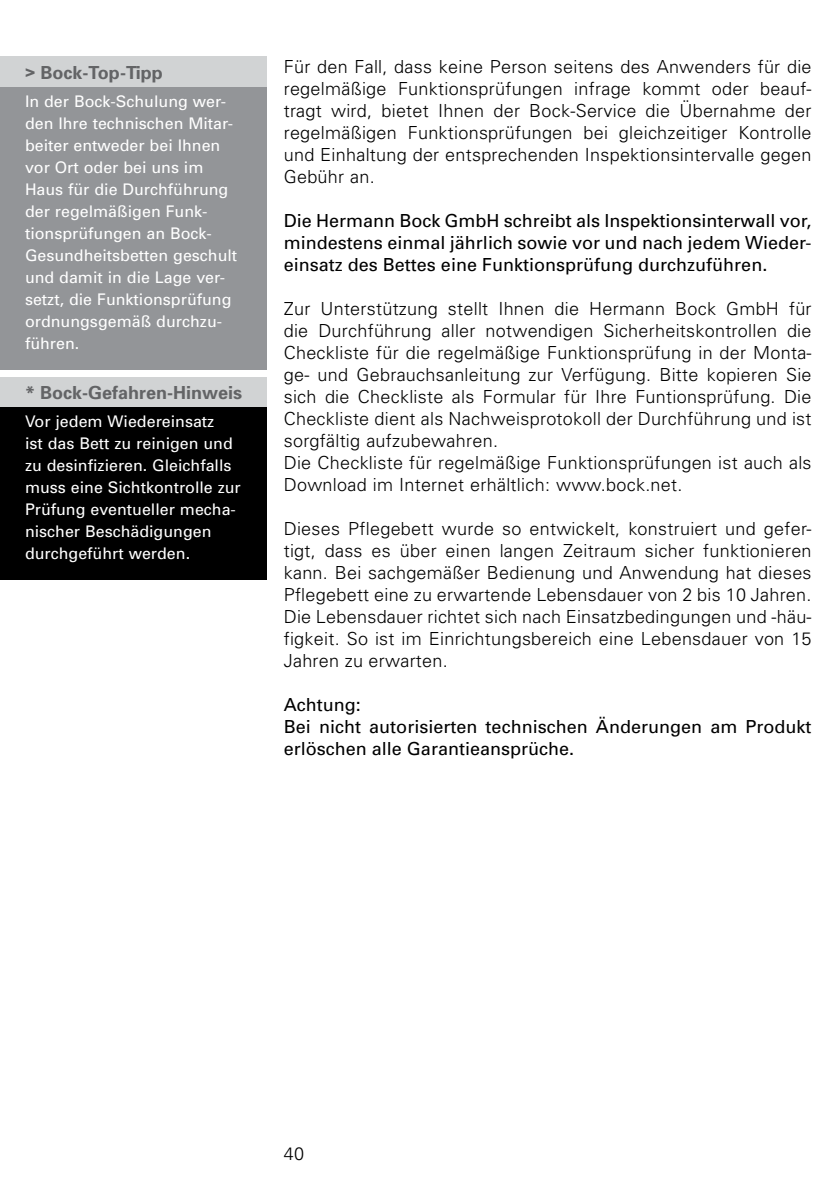
<style>
.page{position:relative;width:840px;height:1191px;background:#fff}
.page>*{position:absolute;margin:0;border:0;box-sizing:border-box;transform-origin:0 0}
.t1{font:300 18px/22px "Univers";letter-spacing:.015em;color:#000;text-align:justify}
.t2{font:18px/22px "Univers";color:#000;text-align:justify}
.t3{font:700 18px "Univers";color:#636466}
.t4{font:16px/22px "Univers";color:#fff}
</style>
<div class="page">
<div style="left:0;top:57px;width:266px;height:30px;background:#d1d3d4"></div>
<div style="left:0;top:87px;width:266px;height:282px;background:#939598"></div>
<div style="left:0;top:377px;width:266px;height:30px;background:#d1d3d4"></div>
<div style="left:0;top:407px;width:266px;height:172px;background:#000"></div>
<p class="t3" style="left:25px;top:62px;width:139px">&gt; Bock-Top-Tipp</p>
<p class="t4" style="left:25px;top:90px;width:214px">In der Bock-Schulung wer&shy;den Ihre technischen Mitar&shy;beiter entweder bei Ihnen vor Ort oder bei uns im<br>Haus für die Durchführung der regelmäßigen Funk&shy;tionsprüfungen an Bock-<br>Gesundheitsbetten geschult und damit in die Lage ver&shy;setzt, die Funktionsprüfung ordnungsgemäß durchzu&shy;führen.</p>
<p class="t3" style="left:25px;top:382px;width:219px">* Bock-Gefahren-Hinweis</p>
<p class="t4" style="left:25px;top:411px;width:217px">Vor jedem Wiedereinsatz<br>ist das Bett zu reinigen und zu desinfizieren. Gleichfalls muss eine Sichtkontrolle zur<br>Prüfung eventueller mecha&shy;nischer Beschädigungen durchgeführt werden.</p>
<p class="t1" style="left:283px;top:55px;width:529px">Für den Fall, dass keine Person seitens des Anwenders für die regelmäßige Funktionsprüfungen infrage kommt oder beauf&shy;tragt wird, bietet Ihnen der Bock-Service die Übernahme der regelmäßigen Funktionsprüfungen bei gleichzeitiger Kontrolle und Einhaltung der entsprechenden Inspektionsintervalle gegen Gebühr an.</p>
<p class="t2" style="left:283px;top:209px;width:529px">Die Hermann Bock GmbH schreibt als Inspektionsinterwall vor, mindestens einmal jährlich sowie vor und nach jedem Wieder&shy;einsatz des Bettes eine Funktionsprüfung durchzuführen.</p>
<p class="t1" style="left:283px;top:297px;width:529px;text-align:left">Zur Unterstützung stellt Ihnen die Hermann Bock GmbH für die Durchführung aller notwendigen Sicherheitskontrollen die Checkliste für die regelmäßige Funktionsprüfung in der Monta&shy;ge- und Gebrauchsanleitung zur Verfügung. Bitte kopieren Sie sich die Checkliste als Formular für Ihre Funtionsprüfung. Die Checkliste dient als Nachweisprotokoll der Durchführung und ist sorgfältig aufzubewahren.<br>Die Checkliste für regelmäßige Funktionsprüfungen ist auch als Download im Internet erhältlich: www.bock.net.</p>
<p class="t1" style="left:283px;top:517px;width:529px">Dieses Pflegebett wurde so entwickelt, konstruiert und gefer&shy;tigt, dass es über einen langen Zeitraum sicher funktionieren kann. Bei sachgemäßer Bedienung und Anwendung hat dieses Pflegebett eine zu erwartende Lebensdauer von 2 bis 10 Jahren.<br>Die Lebensdauer richtet sich nach Einsatzbedingungen und -häu&shy;figkeit. So ist im Einrichtungsbereich eine Lebensdauer von 15<br>Jahren zu erwarten.</p>
<p class="t2" style="left:283px;top:693px;width:529px;text-align:left">Achtung:<br>Bei nicht autorisierten technischen Änderungen am Produkt erlöschen alle Garantieansprüche.</p>
<p class="t1" style="left:283px;top:1142px;width:22px">40</p>
</div>
